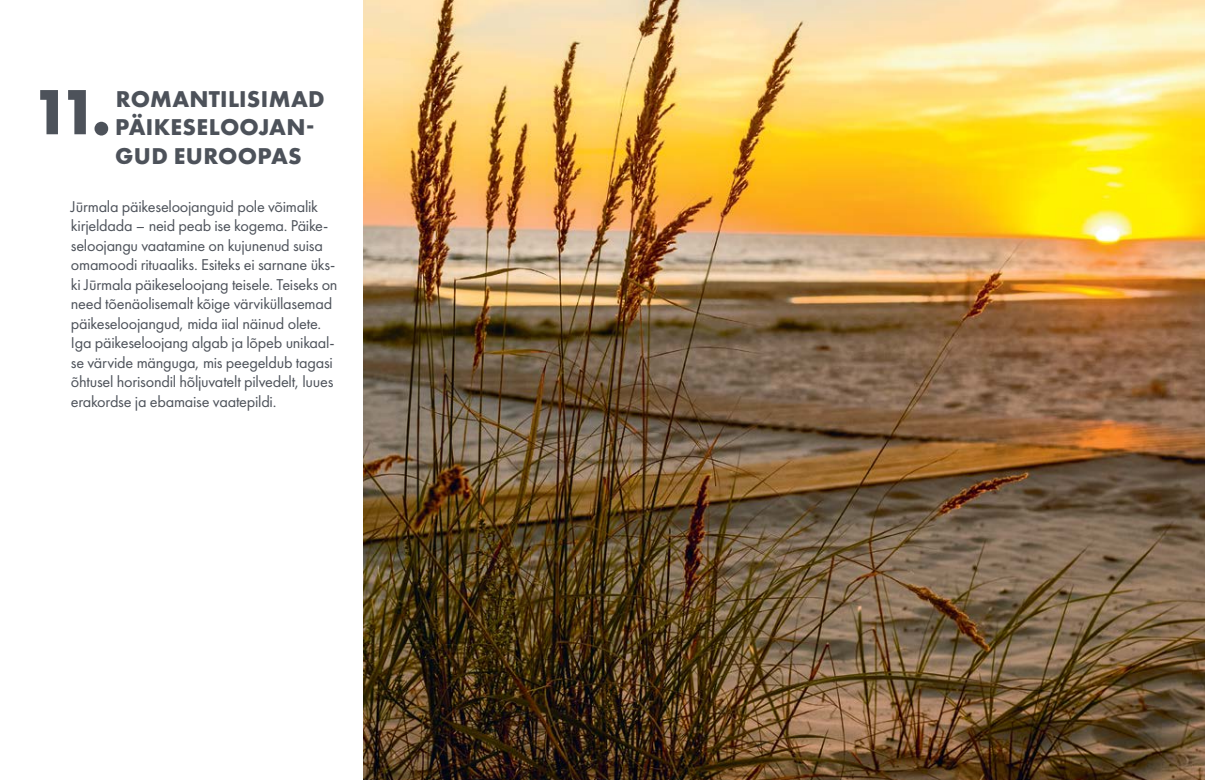
<style>
.page{position:relative;width:1205px;height:780px;background:#fff}
.page>*{position:absolute;margin:0;border:0;box-sizing:border-box;transform-origin:0 0}
.t1{font:66.25px "Futura PT Bold";color:#4d525a}
.t2{font:23.75px/28.5px "Futura PT Bold";letter-spacing:.01em;color:#4d525a}
.t3{font:16.25px/19.5px "Futura PT Book";letter-spacing:-.015em;color:#4d525a}
</style>
<div class="page">
<img style="left:363px;top:0;width:842px;height:780px">
<h1 class="t1" style="left:31px;top:69px;width:82px">11.</h1>
<h2 class="t2" style="left:115px;top:84px;width:211px">ROMANTILISIMAD<br>PÄIKESELOOJAN-<br>GUD EUROOPAS</h2>
<p class="t3" style="left:71px;top:196px;width:268px">Jūrmala päikeseloojanguid pole võimalik kirjeldada – neid peab ise kogema. Päike&shy;seloojangu vaatamine on kujunenud suisa omamoodi rituaaliks. Esiteks ei sarnane üks&shy;ki Jūrmala päikeseloojang teisele. Teiseks on need tõenäolisemalt kõige värviküllasemad päikeseloojangud, mida iial näinud olete.<br>Iga päikeseloojang algab ja lõpeb unikaal&shy;se värvide mänguga, mis peegeldub tagasi õhtusel horisondil hõljuvatelt pilvedelt, luues erakordse ja ebamaise vaatepildi.</p>
</div>
